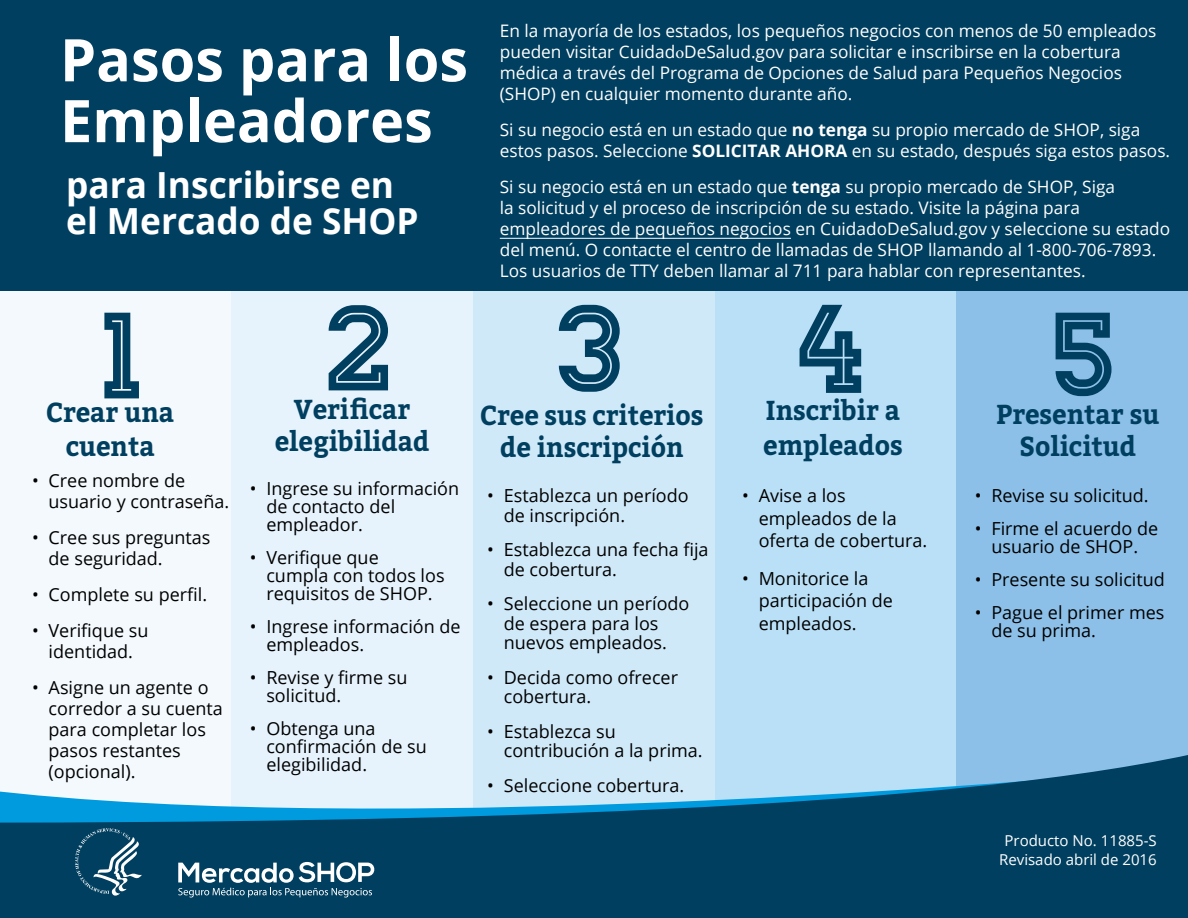
<style>
.page{position:relative;width:1188px;height:918px;background:#fff}
.page>*{position:absolute;margin:0;border:0;box-sizing:border-box;transform-origin:0 0}
.t1{font:700 58.8px/60.9px "Open Sans";color:#fff}
.t2{font:700 36px/36px "Open Sans";color:#fff}
.t3{font:700 27.3px/31.7px "Bitter";color:#003f5f;text-align:center;scale:.95 1}
.t4{font:18px/18px "Open Sans";color:#000}
.t5{font:17.25px/21px "Open Sans";color:#fff}
.BODY{font:15px "Open Sans";color:#fff}
.s1{font-family:"Minion Pro"}
.s2{font-weight:700}
</style>
<div class="page">
<div style="left:0;top:0;width:1188px;height:291px;background:#003f5f"></div>
<div style="left:0;top:291px;width:231px;height:585px;background:#f3f9fd"></div>
<div style="left:231px;top:291px;width:242px;height:572px;background:#e6f3fc"></div>
<div style="left:473px;top:291px;width:242px;height:585px;background:#d0e9f9"></div>
<div style="left:715px;top:291px;width:242px;height:585px;background:#bae0f7"></div>
<div style="left:957px;top:291px;width:231px;height:585px;background:#8cc0e8"></div>
<svg style="left:104px;top:313px;width:35px;height:85px"></svg>
<svg style="left:329px;top:305px;width:59px;height:85px"></svg>
<svg style="left:559px;top:305px;width:61px;height:87px"></svg>
<svg style="left:800px;top:305px;width:61px;height:88px"></svg>
<svg style="left:1056px;top:313px;width:56px;height:83px"></svg>
<svg style="left:0;top:748px;width:1188px;height:170px;fill:#003f5f"></svg>
<svg style="left:75px;top:828px;width:67px;height:68px;background:#295e79"></svg>
<svg style="left:178px;top:862px;width:196px;height:36px"></svg>
<hr style="left:500px;top:238px;width:291px;height:1px;background:#fff">
<p class="t1" style="left:60px;top:28px;width:410px">Pasos para los<br>Empleadores</p>
<p class="t2" style="left:66px;top:166px;width:354px">para Inscribirse en el Mercado de SHOP</p>
<p class="t5" style="left:500px;top:20px;width:658px">En la mayoría de los estados, los pequeños negocios con menos de 50 empleados pueden visitar Cuidad<span class="s1">o</span>DeSalud.gov para solicitar e inscribirse en la cobertura médica a través del Programa de Opciones de Salud para Pequeños Negocios (SHOP) en cualquier momento durante año.</p>
<p class="t5" style="left:500px;top:119px;width:672px">Si su negocio está en un estado que <span class="s2">no tenga</span> su propio mercado de SHOP, siga estos pasos. Seleccione <span class="s2">SOLICITAR AHORA</span> en su estado, después siga estos pasos.</p>
<p class="t5" style="left:500px;top:176px;width:672px">Si su negocio está en un estado que <span class="s2">tenga</span> su propio mercado de SHOP, Siga<br>la solicitud y el proceso de inscripción de su estado. Visite la página para empleadores de pequeños negocios en CuidadoDeSalud.gov y seleccione su estado del menú. O contacte el centro de llamadas de SHOP llamando al 1-800-706-7893.<br>Los usuarios de TTY deben llamar al 711 para hablar con representantes.</p>
<p class="t3" style="left:46px;top:396px;width:136px;line-height:33.6px">Crear una cuenta</p>
<p class="t4" style="left:49px;top:470px;width:182px;line-height:21px;text-indent:-17px">• Cree nombre de usuario y contraseña.</p>
<p class="t4" style="left:49px;top:527px;width:163px;line-height:21px;text-indent:-17px">• Cree sus preguntas de seguridad.</p>
<p class="t4" style="left:32px;top:585px;width:177px">• Complete su perfil.</p>
<p class="t4" style="left:32px;top:620px;width:118px;line-height:21px;text-align:center">• Verifique su identidad.</p>
<p class="t4" style="left:49px;top:677px;width:176px;line-height:21px;text-indent:-17px">• Asigne un agente o corredor a su cuenta para completar los pasos restantes (opcional).</p>
<p class="t3" style="left:275px;top:393px;width:164px;line-height:32.1px">Verificar elegibilidad</p>
<p class="t4" style="left:266px;top:479px;width:194px;text-indent:-17px">• Ingrese su información de contacto del empleador.</p>
<p class="t4" style="left:266px;top:548px;width:180px;text-indent:-17px">• Verifique que cumpla con todos los requisitos de SHOP.</p>
<p class="t4" style="left:266px;top:617px;width:196px;text-indent:-17px">• Ingrese información de empleados.</p>
<p class="t4" style="left:266px;top:668px;width:143px;text-indent:-17px">• Revise y firme su solicitud.</p>
<p class="t4" style="left:266px;top:719px;width:162px;text-indent:-17px">• Obtenga una confirmación de su elegibilidad.</p>
<p class="t3" style="left:480px;top:400px;width:237px">Cree sus criterios de inscripción</p>
<p class="t4" style="left:504px;top:485px;width:186px;line-height:19.5px;text-indent:-17px">• Establezca un período de inscripción.</p>
<p class="t4" style="left:504px;top:539px;width:206px;line-height:19.5px;text-indent:-17px">• Establezca una fecha fija de cobertura.</p>
<p class="t4" style="left:504px;top:593px;width:187px;line-height:19.5px;text-indent:-17px">• Seleccione un período de espera para los nuevos empleados.</p>
<p class="t4" style="left:504px;top:667px;width:176px;line-height:19.5px;text-indent:-17px">• Decida como ofrecer cobertura.</p>
<p class="t4" style="left:504px;top:721px;width:200px;line-height:19.5px;text-indent:-17px">• Establezca su contribución a la prima.</p>
<p class="t4" style="left:487px;top:776px;width:198px">• Seleccione cobertura.</p>
<p class="t3" style="left:763px;top:394px;width:149px;line-height:34.5px;text-align:left">Inscribir a empleados</p>
<p class="t4" style="left:759px;top:484px;width:170px;line-height:22.5px;text-indent:-17px">• Avise a los empleados de la oferta de cobertura.</p>
<p class="t4" style="left:759px;top:566px;width:136px;line-height:22.5px;text-indent:-17px">• Monitorice la participación de empleados.</p>
<p class="t3" style="left:996px;top:399px;width:174px">Presentar su<br>Solicitud</p>
<p class="t4" style="left:975px;top:486px;width:175px">• Revise su solicitud.</p>
<p class="t4" style="left:975px;top:519px;width:185px;text-align:center">• Firme el acuerdo de usuario de SHOP.</p>
<p class="t4" style="left:975px;top:570px;width:192px">• Presente su solicitud</p>
<p class="t4" style="left:991px;top:603px;width:175px;text-indent:-17px">• Pague el primer mes de su prima.</p>
<p class="BODY" style="left:1005px;top:830px;width:154px">Producto No. 11885-S</p>
<p class="BODY" style="left:999px;top:850px;width:159px">Revisado abril de 2016</p>
</div>
